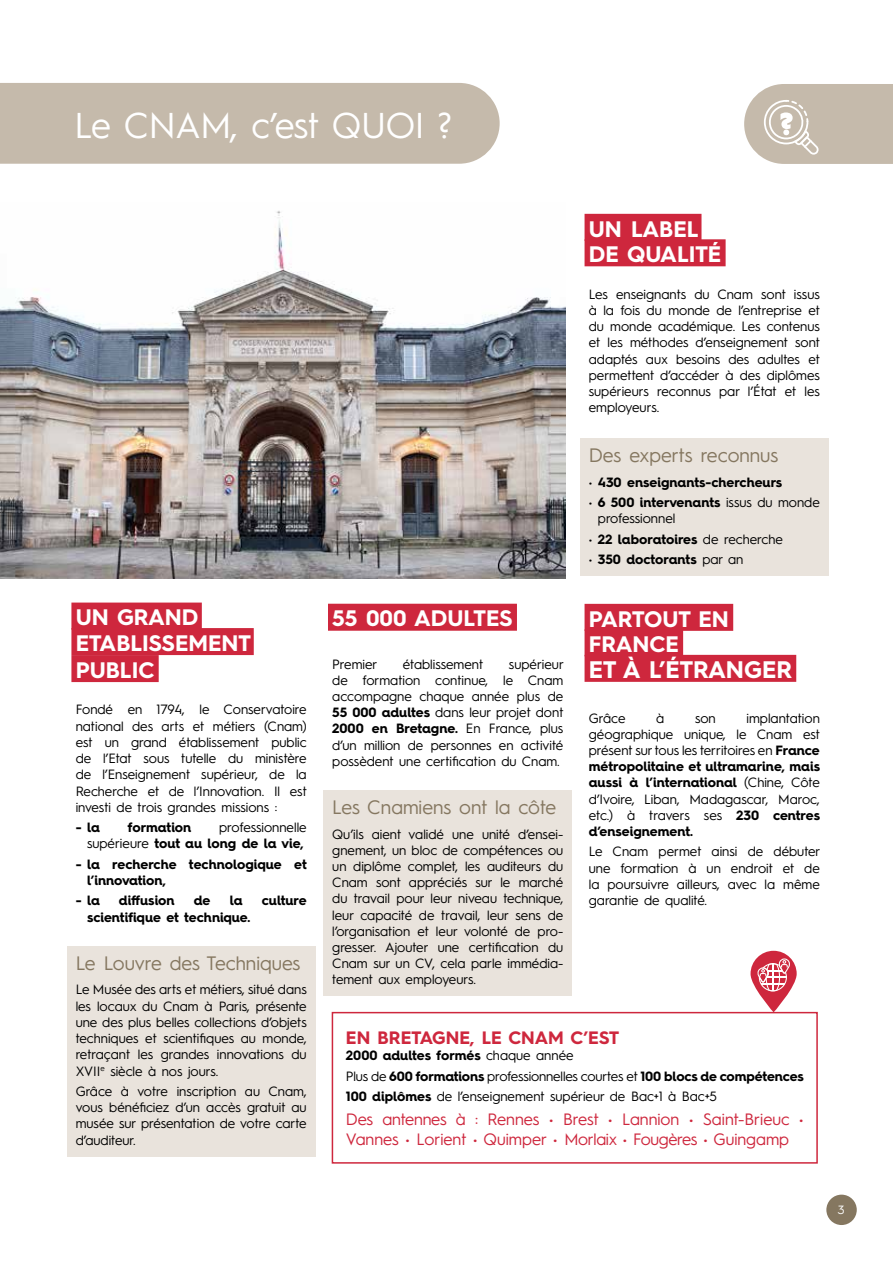
<style>
.page{position:relative;width:893px;height:1263px;background:#fff}
.page>*{position:absolute;margin:0;border:0;box-sizing:border-box;transform-origin:0 0}
.t1{font:36px "Hurme Geometric Sans 1";letter-spacing:-.01em;color:#fff}
.t2{font:700 24px "Hurme Geometric Sans 4";color:#fff}
.t3{font:700 22.5px/26.2px "Hurme Geometric Sans 4";color:#fff}
.t4{font:19.5px "Hurme Geometric Sans 1";color:#857760}
.t5{font:700 18px "Hurme Geometric Sans 4";color:#ce273d}
.t6{font:16.5px/19.8px "Hurme Geometric Sans 1";color:#ce273d}
.t7{font:13.5px/16.2px "Hurme Geometric Sans 1";color:#000;text-align:justify}
.t8{font:700 13.5px/16.2px "Hurme Geometric Sans 4";letter-spacing:-.005em;color:#000}
.t9{font:12px "Hurme Geometric Sans 1";color:#fff}
.s1{font-family:"Hurme Geometric Sans 1";font-weight:400}
.s2{font-family:"Hurme Geometric Sans 4";font-weight:700}
</style>
<div class="page">
<div style="left:71px;top:602px;width:131px;height:27px;background:#ce273d"></div>
<div style="left:71px;top:628px;width:183px;height:27px;background:#ce273d"></div>
<div style="left:71px;top:655px;width:88px;height:27px;background:#ce273d"></div>
<div style="left:67px;top:946px;width:248px;height:37px;background:#e9e3dc"></div>
<div style="left:67px;top:976px;width:248px;height:111px;background:#e9e3dc"></div>
<div style="left:67px;top:1077px;width:248px;height:79px;background:#e9e3dc"></div>
<div style="left:328px;top:604px;width:189px;height:27px;background:#ce273d"></div>
<div style="left:324px;top:790px;width:248px;height:37px;background:#e9e3dc"></div>
<div style="left:324px;top:820px;width:248px;height:176px;background:#e9e3dc"></div>
<div style="left:585px;top:214px;width:116px;height:27px;background:#ce273d"></div>
<div style="left:585px;top:239px;width:141px;height:27px;background:#ce273d"></div>
<div style="left:580px;top:439px;width:248px;height:36px;background:#e9e3dc"></div>
<div style="left:580px;top:468px;width:248px;height:30px;background:#e9e3dc"></div>
<div style="left:580px;top:488px;width:248px;height:47px;background:#e9e3dc"></div>
<div style="left:580px;top:525px;width:248px;height:30px;background:#e9e3dc"></div>
<div style="left:580px;top:545px;width:248px;height:31px;background:#e9e3dc"></div>
<div style="left:585px;top:604px;width:148px;height:27px;background:#ce273d"></div>
<div style="left:585px;top:629px;width:98px;height:27px;background:#ce273d"></div>
<div style="left:585px;top:655px;width:211px;height:27px;background:#ce273d"></div>
<img style="left:0;top:211px;width:566px;height:367px">
<svg style="left:750px;top:951px;width:47px;height:61px"></svg>
<svg style="left:757px;top:958px;width:33px;height:33px"></svg>
<div style="left:332px;top:1012px;width:486px;height:151px;border:2px solid #ce273d"></div>
<div style="left:826px;top:1194px;width:31px;height:31px;background:#857760;border-radius:50%"></div>
<div style="left:0;top:83px;width:500px;height:81px;background:#c5baab"></div>
<svg style="left:744px;top:84px;width:149px;height:80px"></svg>
<h1 class="t1" style="left:74px;top:100px;width:379px">Le CNAM, c’est QUOI ?</h1>
<h3 class="t3" style="left:76px;top:604px;width:177px">UN GRAND<br>ETABLISSEMENT<br>PUBLIC</h3>
<p class="t7" style="left:76px;top:701px;width:233px">Fondé en 1794, le Conservatoire national des arts et métiers (Cnam) est un grand établissement public de l’Etat sous tutelle du ministère de l’Enseignement supérieur, de la Recherche et de l’Innovation. Il est investi de trois grandes missions :</p>
<p class="t8" style="left:76px;top:819px;width:26px">- la</p>
<p class="t8" style="left:128px;top:819px;width:65px">formation</p>
<p class="t7" style="left:219px;top:818px;width:89px">professionnelle</p>
<p class="t8" style="left:87px;top:835px;width:218px"><span class="s1">supérieure</span> tout au long de la vie,</p>
<p class="t8" style="left:87px;top:856px;width:221px;text-indent:-11px">- la recherche technologique et l’innovation,</p>
<p class="t8" style="left:76px;top:892px;width:26px">- la</p>
<p class="t8" style="left:119px;top:892px;width:57px">diffusion</p>
<p class="t8" style="left:194px;top:892px;width:18px">de</p>
<p class="t8" style="left:230px;top:892px;width:14px">la</p>
<p class="t8" style="left:262px;top:892px;width:47px">culture</p>
<p class="t8" style="left:87px;top:909px;width:165px">scientifique et technique.</p>
<h3 class="t4" style="left:76px;top:949px;width:226px">Le Louvre des Techniques</h3>
<p class="t7" style="left:76px;top:981px;width:233px">Le Musée des arts et métiers, situé dans les locaux du Cnam à Paris, présente une des plus belles collections d’objets techniques et scientifiques au monde, retraçant les grandes innovations du XVII<sup>e</sup> siècle à nos jours.</p>
<p class="t7" style="left:76px;top:1082px;width:233px">Grâce à votre inscription au Cnam, vous bénéficiez d’un accès gratuit au musée sur présentation de votre carte d’auditeur.</p>
<h3 class="t3" style="left:332px;top:605px;width:182px">55 000 ADULTES</h3>
<p class="t7" style="left:332px;top:655px;width:47px">Premier</p>
<p class="t7" style="left:403px;top:655px;width:82px">établissement</p>
<p class="t7" style="left:332px;top:655px;width:233px;text-indent:177px">supérieur de formation continue, le Cnam accompagne chaque année plus de <span class="s2">55 000 adultes</span> dans leur projet dont</p>
<p class="t8" style="left:332px;top:720px;width:233px">2000 en Bretagne. <span class="s1">En France, plus</span></p>
<p class="t7" style="left:332px;top:736px;width:233px">d’un million de personnes en activité possèdent une certification du Cnam.</p>
<h3 class="t4" style="left:332px;top:793px;width:226px">Les Cnamiens ont la côte</h3>
<p class="t7" style="left:332px;top:825px;width:233px">Qu’ils aient validé une unité d’ensei&shy;gnement, un bloc de compétences ou un diplôme complet, les auditeurs du Cnam sont appréciés sur le marché du travail pour leur niveau technique, leur capacité de travail, leur sens de l’organisation et leur volonté de pro&shy;gresser. Ajouter une certification du Cnam sur un CV, cela parle immédia&shy;tement aux employeurs.</p>
<h3 class="t3" style="left:589px;top:216px;width:134px;line-height:25.5px">UN LABEL<br>DE QUALITÉ</h3>
<p class="t7" style="left:589px;top:285px;width:233px">Les enseignants du Cnam sont issus à la fois du monde de l’entreprise et du monde académique. Les contenus et les méthodes d’enseignement sont adaptés aux besoins des adultes et permettent d’accéder à des diplômes supérieurs reconnus par l’État et les employeurs.</p>
<h3 class="t4" style="left:589px;top:441px;width:191px">Des experts reconnus</h3>
<p class="t8" style="left:589px;top:474px;width:195px"><span class="s1">•</span> 430 enseignants-chercheurs</p>
<p class="t8" style="left:589px;top:494px;width:233px"><span class="s1">•</span> 6 500 intervenants <span class="s1">issus du monde</span></p>
<p class="t7" style="left:598px;top:510px;width:79px">professionnel</p>
<p class="t8" style="left:589px;top:531px;width:196px"><span class="s1">•</span> 22 laboratoires <span class="s1">de recherche</span></p>
<p class="t8" style="left:589px;top:551px;width:156px"><span class="s1">•</span> 350 doctorants <span class="s1">par an</span></p>
<h3 class="t3" style="left:589px;top:606px;width:142px;line-height:25.5px">PARTOUT EN<br>FRANCE</h3>
<h2 class="t2" style="left:589px;top:652px;width:205px">ET À L’ÉTRANGER</h2>
<p class="t7" style="left:589px;top:709px;width:38px">Grâce</p>
<p class="t7" style="left:656px;top:709px;width:10px">à</p>
<p class="t7" style="left:695px;top:709px;width:22px">son</p>
<p class="t7" style="left:589px;top:709px;width:233px;text-indent:158px">implantation géographique unique, le Cnam est présent sur tous les territoires en <span class="s2">France</span></p>
<p class="t8" style="left:589px;top:758px;width:233px">métropolitaine et ultramarine, mais aussi à l’international <span class="s1">(Chine, Côte</span></p>
<p class="t7" style="left:589px;top:790px;width:233px">d’Ivoire, Liban, Madagascar, Maroc, etc.) à travers ses <span class="s2">230 centres</span></p>
<p class="t8" style="left:589px;top:823px;width:106px">d’enseignement.</p>
<p class="t7" style="left:589px;top:843px;width:233px">Le Cnam permet ainsi de débuter une formation à un endroit et de la poursuivre ailleurs, avec la même garantie de qualité.</p>
<h3 class="t5" style="left:346px;top:1025px;width:275px">EN BRETAGNE, LE CNAM C’EST</h3>
<p class="t8" style="left:346px;top:1045px;width:459px;line-height:20.4px">2000 adultes formés <span class="s1">chaque année<br>Plus de</span> 600 formations <span class="s1">professionnelles courtes et</span> 100 blocs de compétences</p>
<p class="t7" style="left:346px;top:1087px;width:373px"><span class="s2">100 diplômes</span> de l’enseignement supérieur de Bac+1 à Bac+5</p>
<p class="t6" style="left:346px;top:1108px;width:459px">Des antennes à : Rennes • Brest • Lannion • Saint-Brieuc •<br>Vannes • Lorient • Quimper • Morlaix • Fougères • Guingamp</p>
<p class="t9" style="left:838px;top:1201px;width:8px">3</p>
</div>
